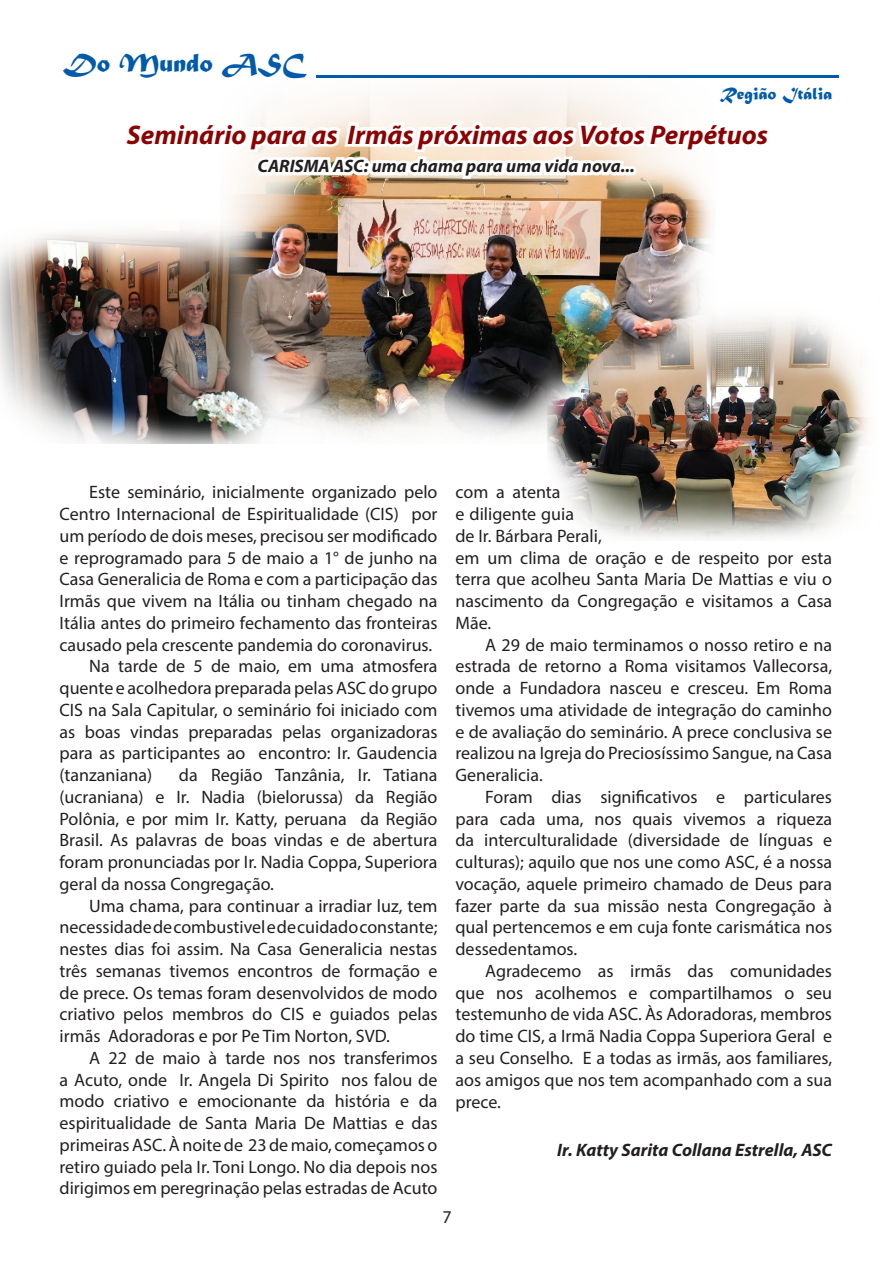
<style>
.page{position:relative;width:893px;height:1263px;background:#fff}
.page>*{position:absolute;margin:0;border:0;box-sizing:border-box;transform-origin:0 0}
.t1{font:italic 700 27px "Myriad Pro";color:#8b0202}
.t2{font:27px "Matura MT Script Capitals";color:#015aaa}
.t3{font:18px/21.8px "Myriad Pro";color:#231f20;text-align:justify}
.t4{font:italic 700 18px "Myriad Pro";color:#231f20}
.t5{font:18px "Matura MT Script Capitals";color:#015aaa}
</style>
<div class="page">
<img style="left:299px;top:351px;width:230px;height:77px">
<img style="left:0;top:233px;width:299px;height:210px">
<img style="left:529px;top:342px;width:340px;height:197px">
<img style="left:119px;top:75px;width:720px;height:276px">
<h1 class="t2" style="left:63px;top:46px;width:244px">Do Mundo ASC</h1>
<p class="t5" style="left:720px;top:83px;width:114px">Região Itália</p>
<h1 class="t1" style="left:127px;top:117px;width:643px">Seminário para as Irmãs próximas aos Votos Perpétuos</h1>
<p class="t4" style="left:257px;top:154px;width:379px">CARISMA ASC: uma chama para uma vida nova...</p>
<p class="t3" style="left:89px;top:481px;width:350px">Este seminário, inicialmente organizado pelo</p>
<p class="t3" style="left:60px;top:503px;width:379px">Centro Internacional de Espiritualidade (CIS) por</p>
<p class="t3" style="left:60px;top:525px;width:379px">um período de dois meses, precisou ser modificado</p>
<p class="t3" style="left:60px;top:546px;width:379px">e reprogramado para 5 de maio a 1° de junho na</p>
<p class="t3" style="left:60px;top:568px;width:379px">Casa Generalicia de Roma e com a participação das</p>
<p class="t3" style="left:60px;top:590px;width:379px">Irmãs que vivem na Itália ou tinham chegado na</p>
<p class="t3" style="left:60px;top:612px;width:379px">Itália antes do primeiro fechamento das fronteiras</p>
<p class="t3" style="left:60px;top:633px;width:374px">causado pela crescente pandemia do coronavirus.</p>
<p class="t3" style="left:89px;top:655px;width:350px">Na tarde de 5 de maio, em uma atmosfera</p>
<p class="t3" style="left:60px;top:677px;width:379px">quente e acolhedora preparada pelas ASC do grupo</p>
<p class="t3" style="left:60px;top:699px;width:379px">CIS na Sala Capitular, o seminário foi iniciado com</p>
<p class="t3" style="left:60px;top:720px;width:379px">as boas vindas preparadas pelas organizadoras</p>
<p class="t3" style="left:60px;top:742px;width:379px">para as participantes ao encontro: Ir. Gaudencia</p>
<p class="t3" style="left:60px;top:764px;width:94px">(tanzaniana)</p>
<p class="t3" style="left:60px;top:764px;width:379px;text-indent:119px">da Região Tanzânia, Ir. Tatiana (ucraniana) e Ir. Nadia (bielorussa) da Região Polônia, e por mim Ir. Katty, peruana da Região Brasil. As palavras de boas vindas e de abertura foram pronunciadas por Ir. Nadia Coppa, Superiora geral da nossa Congregação.</p>
<p class="t3" style="left:60px;top:894px;width:379px;text-indent:30px">Uma chama, para continuar a irradiar luz, tem necessidade de combustivel e de cuidado constante; nestes dias foi assim. Na Casa Generalicia nestas três semanas tivemos encontros de formação e de prece. Os temas foram desenvolvidos de modo criativo pelos membros do CIS e guiados pelas irmãs Adoradoras e por Pe Tim Norton, SVD.</p>
<p class="t3" style="left:60px;top:1047px;width:379px;text-indent:30px">A 22 de maio à tarde nos nos transferimos a Acuto, onde Ir. Angela Di Spirito nos falou de modo criativo e emocionante da história e da espiritualidade de Santa Maria De Mattias e das primeiras ASC. À noite de 23 de maio, começamos o retiro guiado pela Ir. Toni Longo. No dia depois nos dirigimos em peregrinação pelas estradas de Acuto</p>
<p class="t3" style="left:455px;top:481px;width:378px;text-align:left">com a atenta<br>e diligente guia<br>de Ir. Bárbara Perali,<br>em um clima de oração e de respeito por esta terra que acolheu Santa Maria De Mattias e viu o nascimento da Congregação e visitamos a Casa<br>Mãe.</p>
<p class="t3" style="left:455px;top:633px;width:378px;text-indent:30px">A 29 de maio terminamos o nosso retiro e na estrada de retorno a Roma visitamos Vallecorsa, onde a Fundadora nasceu e cresceu. Em Roma tivemos uma atividade de integração do caminho e de avaliação do seminário. A prece conclusiva se realizou na Igreja do Preciosíssimo Sangue, na Casa Generalicia.</p>
<p class="t3" style="left:455px;top:786px;width:378px;text-indent:30px">Foram dias significativos e particulares para cada uma, nos quais vivemos a riqueza da interculturalidade (diversidade de línguas e culturas); aquilo que nos une como ASC, é a nossa vocação, aquele primeiro chamado de Deus para fazer parte da sua missão nesta Congregação à qual pertencemos e em cuja fonte carismática nos dessedentamos.</p>
<p class="t3" style="left:455px;top:959px;width:378px;text-indent:30px">Agradecemo as irmãs das comunidades que nos acolhemos e compartilhamos o seu testemunho de vida ASC. Às Adoradoras, membros do time CIS, a Irmã Nadia Coppa Superiora Geral e a seu Conselho. E a todas as irmãs, aos familiares, aos amigos que nos tem acompanhado com a sua prece.</p>
<p class="t4" style="left:557px;top:1138px;width:276px">Ir. Katty Sarita Collana Estrella, ASC</p>
<p class="t3" style="left:442px;top:1205px;width:11px">7</p>
</div>
